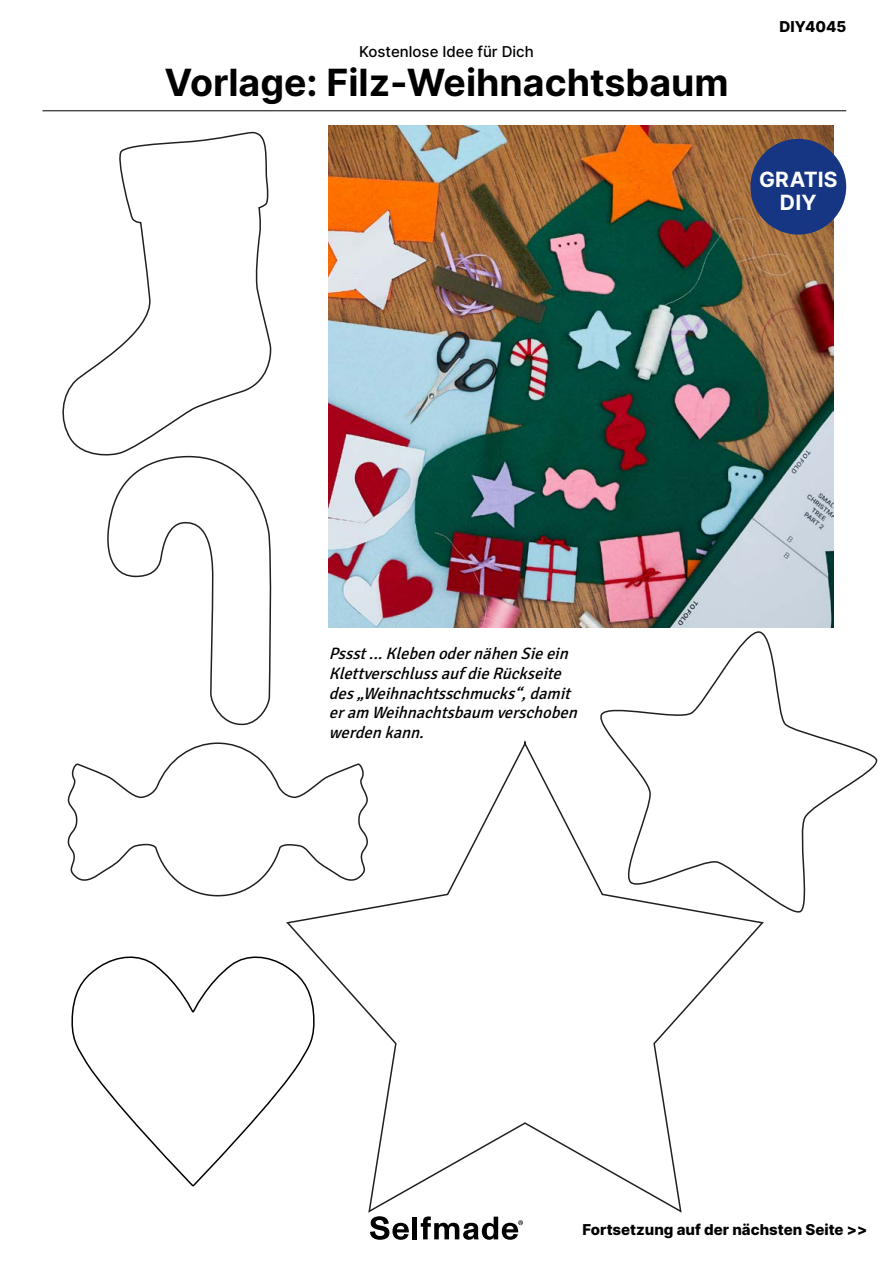
<style>
.page{position:relative;width:893px;height:1263px;background:#fff}
.page>*{position:absolute;margin:0;border:0;box-sizing:border-box;transform-origin:0 0}
.t1{font:700 37.5px "Inter";color:#000}
.t2{font:700 21px/22.5px "Inter";letter-spacing:.01em;color:#fff;text-align:center}
.t3{font:italic 16.5px/19.8px "Signika";color:#000}
.t4{font:800 15px "Inter";color:#000}
.t5{font:500 15px "Inter";color:#000}
</style>
<div class="page">
<img style="left:329px;top:125px;width:504px;height:503px">
<svg style="left:370px;top:1216px;width:39px;height:24px"></svg>
<hr style="left:413px;top:1216px;width:4px;height:23px;background:#000">
<svg style="left:421px;top:1216px;width:102px;height:24px"></svg>
<hr style="left:43px;top:111px;width:803px;height:1px;background:#000">
<div style="left:750px;top:139px;width:96px;height:96px;background:#163683;border-radius:50%"></div>
<img style="left:526px;top:571px;width:79px;height:57px">
<svg style="left:595px;top:627px;width:283px;height:286px"></svg>
<svg style="left:286px;top:737px;width:479px;height:476px"></svg>
<svg style="left:67px;top:742px;width:304px;height:155px"></svg>
<svg style="left:107px;top:458px;width:165px;height:268px"></svg>
<svg style="left:62px;top:132px;width:210px;height:326px"></svg>
<svg style="left:71px;top:951px;width:247px;height:236px"></svg>
<p class="t5" style="left:359px;top:41px;width:176px">Kostenlose Idee für Dich</p>
<h1 class="t1" style="left:164px;top:55px;width:566px">Vorlage: Filz-Weihnachtsbaum</h1>
<p class="t4" style="left:780px;top:15px;width:68px">DIY4045</p>
<p class="t2" style="left:759px;top:168px;width:80px">GRATIS<br>DIY</p>
<p class="t3" style="left:329px;top:644px;width:255px">Pssst...KlebenodernähenSieein<br>Klettverschlussauf dieRückseite des„Weihnachtsschmucks“,damit eram Weihnachtsbaum verschoben werdenkann.</p>
<p class="t4" style="left:583px;top:1218px;width:286px">Fortsetzung auf der nächsten Seite &gt;&gt;</p>
</div>
